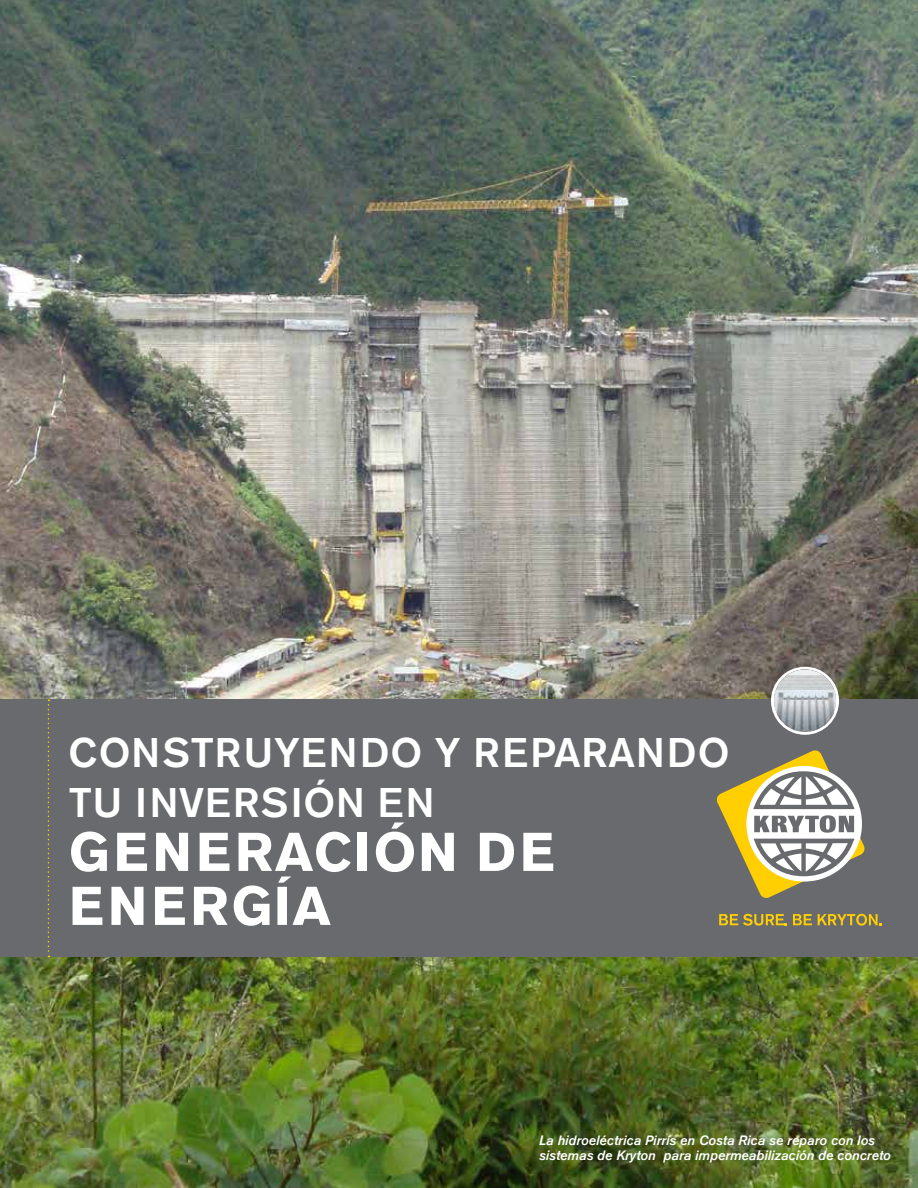
<style>
.page{position:relative;width:918px;height:1188px;background:#fff}
.page>*{position:absolute;margin:0;border:0;box-sizing:border-box;transform-origin:0 0}
.t1{font:700 54px/54px "Akzidenz Grotesk Std";letter-spacing:.065em;color:#fff}
.t2{font:500 41.25px/49.5px "Akzidenz Grotesk Std";letter-spacing:.035em;color:#fff}
.t3{font:italic 500 13.5px/15px "Akzidenz Grotesk Std";color:#fff}
</style>
<div class="page">
<img style="left:0;top:0;width:918px;height:1188px">
<div style="left:0;top:700px;width:918px;height:257px;background:#696a6d"></div>
<svg style="left:48px;top:700px;width:1px;height:257px"></svg>
<svg style="left:717px;top:750px;width:148px;height:148px"></svg>
<svg style="left:719px;top:914px;width:68px;height:12px"></svg>
<svg style="left:793px;top:914px;width:19px;height:11px"></svg>
<svg style="left:818px;top:914px;width:63px;height:12px"></svg>
<svg style="left:771px;top:667px;width:68px;height:68px"></svg>
<img style="left:774px;top:690px;width:61px;height:42px">
<h2 class="t2" style="left:69px;top:727px;width:662px">CONSTRUYENDO Y REPARANDO<br>TU INVERSIÓN EN</h2>
<h1 class="t1" style="left:69px;top:825px;width:487px">GENERACIÓN DE<br>ENERGÍA</h1>
<p class="t3" style="left:539px;top:1133px;width:353px">La hidroeléctrica Pirrís en Costa Rica se reparo con los sistemas de Kryton para impermeabilización de concreto</p>
</div>
